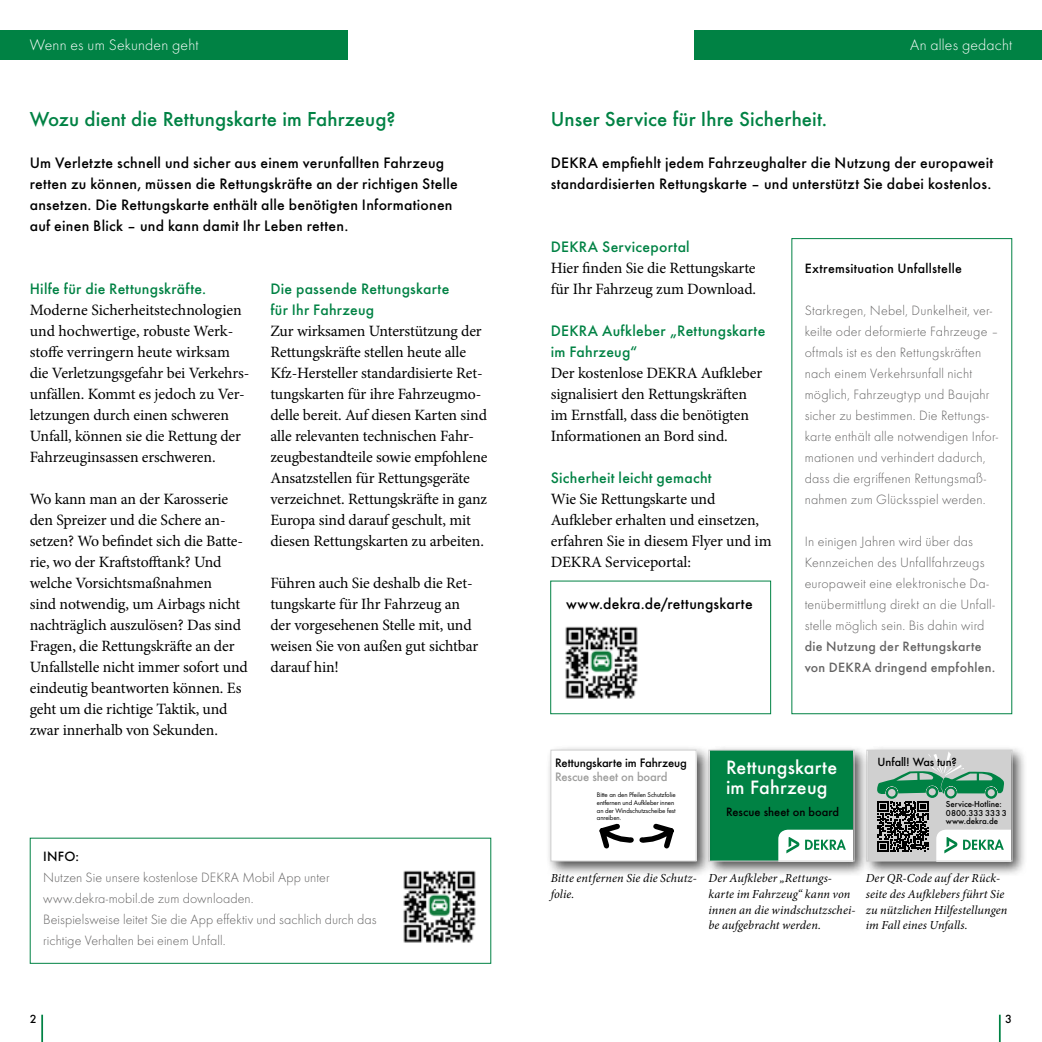
<style>
.page{position:relative;width:1042px;height:1042px;background:#fff}
.page>*{position:absolute;margin:0;border:0;box-sizing:border-box;transform-origin:0 0}
.t1{font:500 21px "Futura";letter-spacing:.005em;color:#008244}
.t2{font:500 20.12px/20.1px "Futura T";letter-spacing:.01em;color:#fff}
.t3{font:15.75px/21px "Minion Pro";letter-spacing:-.01em;color:#000}
.t4{font:500 15.75px/21px "Futura";letter-spacing:.015em;color:#000}
.t5{font:500 15.75px/21px "Futura";letter-spacing:.015em;color:#008244}
.t6{font:300 15.75px "Futura";letter-spacing:.01em;color:#fff}
.t7{font:300 14px/21px "Futura";letter-spacing:.015em;color:#646363}
.t8{font:500 14px/21px "Futura";letter-spacing:.02em;color:#646363}
.t9{font:500 14px "Futura";letter-spacing:.02em;color:#000}
.t10{font:500 12.78px "Futura T";letter-spacing:-.01em;color:#000}
.t11{font:500 12.78px "Futura T";letter-spacing:-.01em;color:#9d9d9c}
.t12{font:500 12.6px "Futura T";color:#000}
.t13{font:italic 12.25px/15.8px "Minion Pro";letter-spacing:.005em;color:#000}
.t14{font:500 12.25px "Futura T";letter-spacing:-.01em;color:#000}
.t15{font:500 12.25px "Futura";color:#000}
.t16{font:500 8.92px/8.9px "Futura T";color:#000}
.t17{font:7px/7.5px "Futura T Boo";letter-spacing:-.01em;color:#000}
</style>
<div class="page">
<div style="left:0;top:30px;width:347px;height:29px;background:#008244"></div>
<div style="left:694px;top:30px;width:348px;height:29px;background:#008244"></div>
<div style="left:862px;top:745px;width:166px;height:133px;background:#000;opacity:.7"></div>
<div style="left:868px;top:750px;width:143px;height:111px;background:#d0d0d0"></div>
<svg style="left:877px;top:752px;width:133px;height:107px"></svg>
<div style="left:866px;top:750px;width:146px;height:111px;border:1px solid #d0d0d0"></div>
<div style="left:704px;top:745px;width:166px;height:133px;background:#000;opacity:.7"></div>
<div style="left:710px;top:750px;width:143px;height:111px;background:#008244"></div>
<svg style="left:778px;top:829px;width:74px;height:30px;background:#d3e9df"></svg>
<div style="left:709px;top:750px;width:145px;height:111px;border:1px solid #d0d0d0"></div>
<div style="left:545px;top:745px;width:167px;height:133px;background:#000;opacity:.7"></div>
<div style="left:551px;top:750px;width:145px;height:111px;background:#fff"></div>
<svg style="left:599px;top:823px;width:75px;height:26px"></svg>
<div style="left:551px;top:750px;width:145px;height:111px;border:1px solid #d0d0d0"></div>
<hr style="left:41px;top:1014px;width:2px;height:28px;background:#008244">
<svg style="left:999px;top:1014px;width:1px;height:28px"></svg>
<div style="left:30px;top:838px;width:461px;height:126px;border:1px solid #008244"></div>
<img style="left:403px;top:870px;width:73px;height:73px">
<div style="left:550px;top:580px;width:221px;height:134px;background:#fff;border:1px solid #008244"></div>
<img style="left:565px;top:626px;width:73px;height:73px">
<p class="t6" style="left:30px;top:35px;width:170px">Wenn es um Sekunden geht</p>
<h1 class="t1" style="left:30px;top:103px;width:367px">Wozu dient die Rettungskarte im Fahrzeug?</h1>
<p class="t4" style="left:30px;top:151px;width:430px">Um Verletzte schnell und sicher aus einem verunfallten Fahrzeug retten zu können, müssen die Rettungskräfte an der richtigen Stelle ansetzen. Die Rettungskarte enthält alle benötigten Informationen auf einen Blick – und kann damit Ihr Leben retten.</p>
<p class="t5" style="left:30px;top:277px;width:178px">Hilfe für die Rettungskräfte.</p>
<p class="t3" style="left:30px;top:300px;width:221px">Moderne Sicherheitstechnologien und hochwertige, robuste Werk&shy;stoffe verringern heute wirksam die Verletzungsgefahr bei Verkehrs&shy;unfällen. Kommt es jedoch zu Ver&shy;letzungen durch einen schweren Unfall, können sie die Rettung der Fahrzeuginsassen erschweren.</p>
<p class="t3" style="left:30px;top:489px;width:219px">Wo kann man an der Karosserie den Spreizer und die Schere an&shy;setzen? Wo befindet sich die Batte&shy;rie, wo der Kraftstofftank? Und welche Vorsichtsmaßnahmen<br>sind notwendig, um Airbags nicht nachträglich auszulösen? Das sind<br>Fragen, die Rettungskräfte an der<br>Unfallstelle nicht immer sofort und eindeutig beantworten können. Es geht um die richtige Taktik, und zwar innerhalb von Sekunden.</p>
<p class="t5" style="left:270px;top:277px;width:180px">Die passende Rettungskarte für Ihr Fahrzeug</p>
<p class="t3" style="left:270px;top:321px;width:219px">Zur wirksamen Unterstützung der Rettungskräfte stellen heute alle Kfz-Hersteller standardisierte Ret&shy;tungskarten für ihre Fahrzeugmo&shy;delle bereit. Auf diesen Karten sind alle relevanten technischen Fahr&shy;zeugbestandteile sowie empfohlene Ansatzstellen für Rettungsgeräte verzeichnet. Rettungskräfte in ganz Europa sind darauf geschult, mit diesen Rettungskarten zu arbeiten.</p>
<p class="t3" style="left:270px;top:572px;width:209px">Führen auch Sie deshalb die Ret&shy;tungskarte für Ihr Fahrzeug an der vorgesehenen Stelle mit, und weisen Sie von außen gut sichtbar darauf hin!</p>
<p class="t9" style="left:43px;top:846px;width:38px">INFO:</p>
<p class="t7" style="left:43px;top:866px;width:335px">Nutzen Sie unsere kostenlose DEKRA Mobil App unter www.dekra-mobil.de zum downloaden.<br>Beispielsweise leitet Sie die App effektiv und sachlich durch das richtige Verhalten bei einem Unfall.</p>
<p class="t15" style="left:30px;top:1010px;width:8px">2</p>
<p class="t6" style="left:910px;top:35px;width:104px">An alles gedacht</p>
<h1 class="t1" style="left:551px;top:103px;width:278px">Unser Service für Ihre Sicherheit.</h1>
<p class="t4" style="left:551px;top:151px;width:444px">DEKRA empfiehlt jedem Fahrzeughalter die Nutzung der europaweit standardisierten Rettungskarte – und unterstützt Sie dabei kostenlos.</p>
<p class="t5" style="left:551px;top:235px;width:140px">DEKRA Serviceportal</p>
<p class="t3" style="left:551px;top:258px;width:207px">Hier finden Sie die Rettungskarte für Ihr Fahrzeug zum Download.</p>
<p class="t5" style="left:551px;top:319px;width:216px">DEKRA Aufkleber „Rettungskarte im Fahrzeug“</p>
<p class="t3" style="left:551px;top:363px;width:213px">Der kostenlose DEKRA Aufkleber signalisiert den Rettungskräften im Ernstfall, dass die benötigten<br>Informationen an Bord sind.</p>
<p class="t5" style="left:551px;top:466px;width:162px">Sicherheit leicht gemacht</p>
<p class="t3" style="left:551px;top:489px;width:222px">Wie Sie Rettungskarte und<br>Aufkleber erhalten und einsetzen, erfahren Sie in diesem Flyer und im<br>DEKRA Serviceportal:</p>
<p class="t4" style="left:566px;top:592px;width:188px">www.dekra.de/rettungskarte</p>
<p class="t9" style="left:804px;top:258px;width:159px">Extremsituation Unfallstelle</p>
<p class="t7" style="left:804px;top:299px;width:195px">Starkregen, Nebel, Dunkelheit, ver&shy;keilte oder deformierte Fahrzeuge – oftmals ist es den Rettungskräften nach einem Verkehrsunfall nicht möglich, Fahrzeugtyp und Baujahr sicher zu bestimmen. Die Rettungs&shy;karte enthält alle notwendigen Infor&shy;mationen und verhindert dadurch, dass die ergriffenen Rettungsmaß&shy;nahmen zum Glücksspiel werden.</p>
<p class="t7" style="left:804px;top:530px;width:191px">In einigen Jahren wird über das Kennzeichen des Unfallfahrzeugs europaweit eine elektronische Da&shy;tenübermittlung direkt an die Unfall&shy;stelle möglich sein. Bis dahin wird</p>
<p class="t8" style="left:804px;top:635px;width:192px">die Nutzung der Rettungskarte von DEKRA dringend empfohlen.</p>
<p class="t10" style="left:555px;top:755px;width:133px">Rettungskarte im Fahrzeug</p>
<p class="t11" style="left:555px;top:769px;width:114px">Rescue sheet on board</p>
<p class="t17" style="left:597px;top:791px;width:80px">Bitte an den Pfeilen Schutzfolie entfernen und Aufkleber innen an der Windschutzscheibe fest anreiben.</p>
<p class="t2" style="left:726px;top:757px;width:113px">Rettungskarte im Fahrzeug</p>
<p class="t12" style="left:726px;top:804px;width:115px">Rescue sheet on board</p>
<p class="t14" style="left:877px;top:755px;width:81px">Unfall! Was tun?</p>
<p class="t16" style="left:946px;top:799px;width:63px">Service-Hotline:<br>0800.333 333 3 www.dekra.de</p>
<p class="t13" style="left:551px;top:870px;width:147px">Bitte entfernen Sie die Schutz&shy;folie.</p>
<p class="t13" style="left:708px;top:870px;width:148px">Der Aufkleber „Rettungs&shy;karte im Fahrzeug“ kann von innen an die windschutzschei&shy;be aufgebracht werden.</p>
<p class="t13" style="left:866px;top:870px;width:143px">Der QR-Code auf der Rück&shy;seite des Aufklebers führt Sie zu nützlichen Hilfestellungen im Fall eines Unfalls.</p>
<p class="t15" style="left:1005px;top:1010px;width:8px">3</p>
</div>
